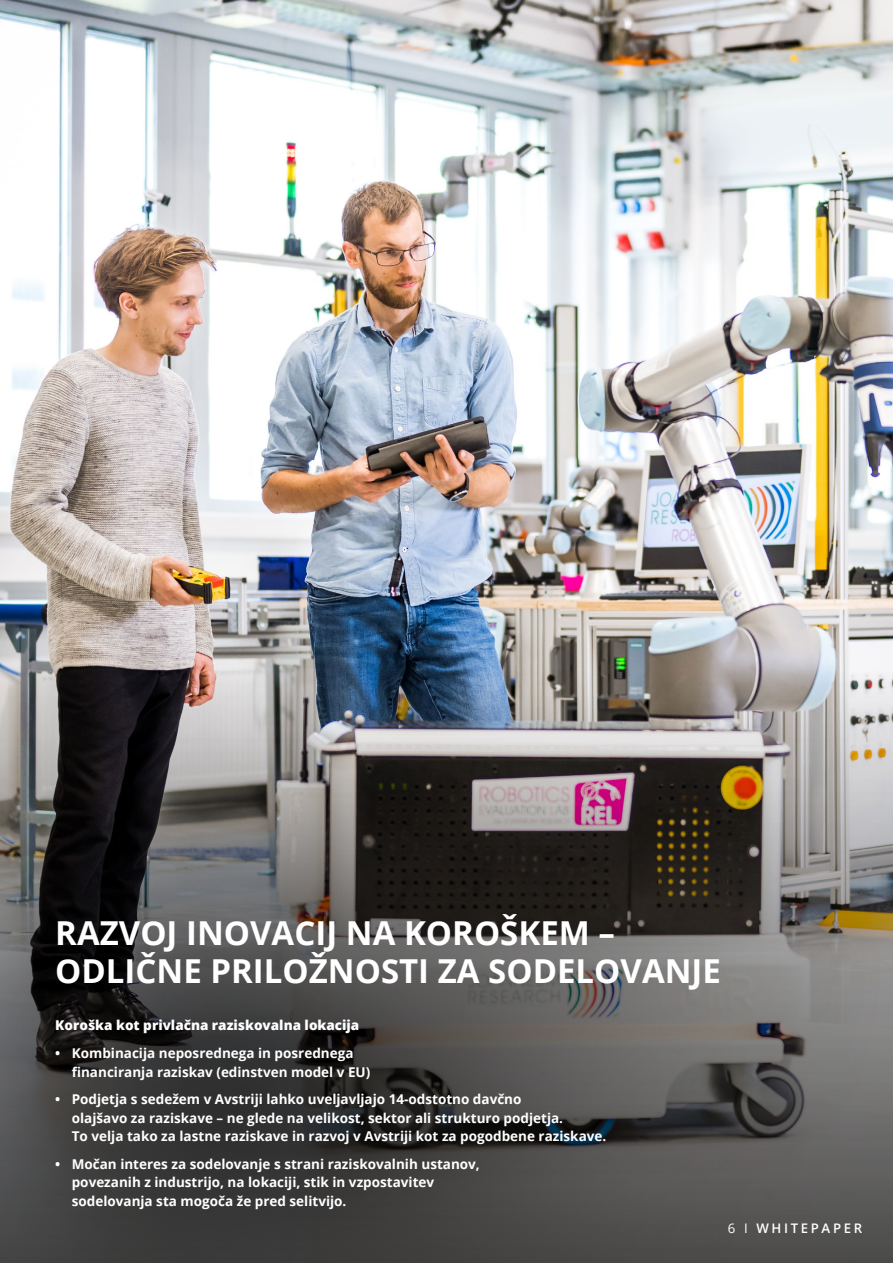
<style>
.page{position:relative;width:893px;height:1263px;background:#fff}
.page>*{position:absolute;margin:0;border:0;box-sizing:border-box;transform-origin:0 0}
.t1{font:700 33px/37.5px "Open Sans";color:#fff}
.t2{font:700 13.5px/18.8px "Open Sans";color:#fff}
.t3{font:800 13.5px "Open Sans";color:#fff}
.t4{font:600 13.2px "Open Sans";letter-spacing:.2em;color:#fff}
.s1{font-weight:400}
</style>
<div class="page">
<img style="left:0;top:0;width:893px;height:606px">
<img style="left:0;top:606px;width:893px;height:115px">
<div style="left:0;top:721px;width:893px;height:542px;background:#000;opacity:.75"></div>
<h1 class="t1" style="left:55px;top:913px;width:667px">RAZVOJ INOVACIJ NA KOROŠKEM –<br>ODLIČNE PRILOŽNOSTI ZA SODELOVANJE</h1>
<p class="t3" style="left:55px;top:1015px;width:306px">Koroška kot privlačna raziskovalna lokacija</p>
<p class="t2" style="left:72px;top:1043px;width:300px;text-indent:-16px">• Kombinacija neposrednega in posrednega financiranja raziskav (edinstven model v EU)</p>
<p class="t2" style="left:72px;top:1089px;width:536px;text-indent:-16px">• Podjetja s sedežem v Avstriji lahko uveljavljajo 14-odstotno davčno<br>olajšavo za raziskave – ne glede na velikost, sektor ali strukturo podjetja.<br>To velja tako za lastne raziskave in razvoj v Avstriji kot za pogodbene raziskave.</p>
<p class="t2" style="left:72px;top:1154px;width:410px;text-indent:-16px">• Močan interes za sodelovanje s strani raziskovalnih ustanov, povezanih z industrijo, na lokaciji, stik in vzpostavitev sodelovanja sta mogoča že pred selitvijo.</p>
<p class="t4" style="left:728px;top:1219px;width:136px"><span class="s1">6 I</span> WHITEPAPER</p>
</div>
